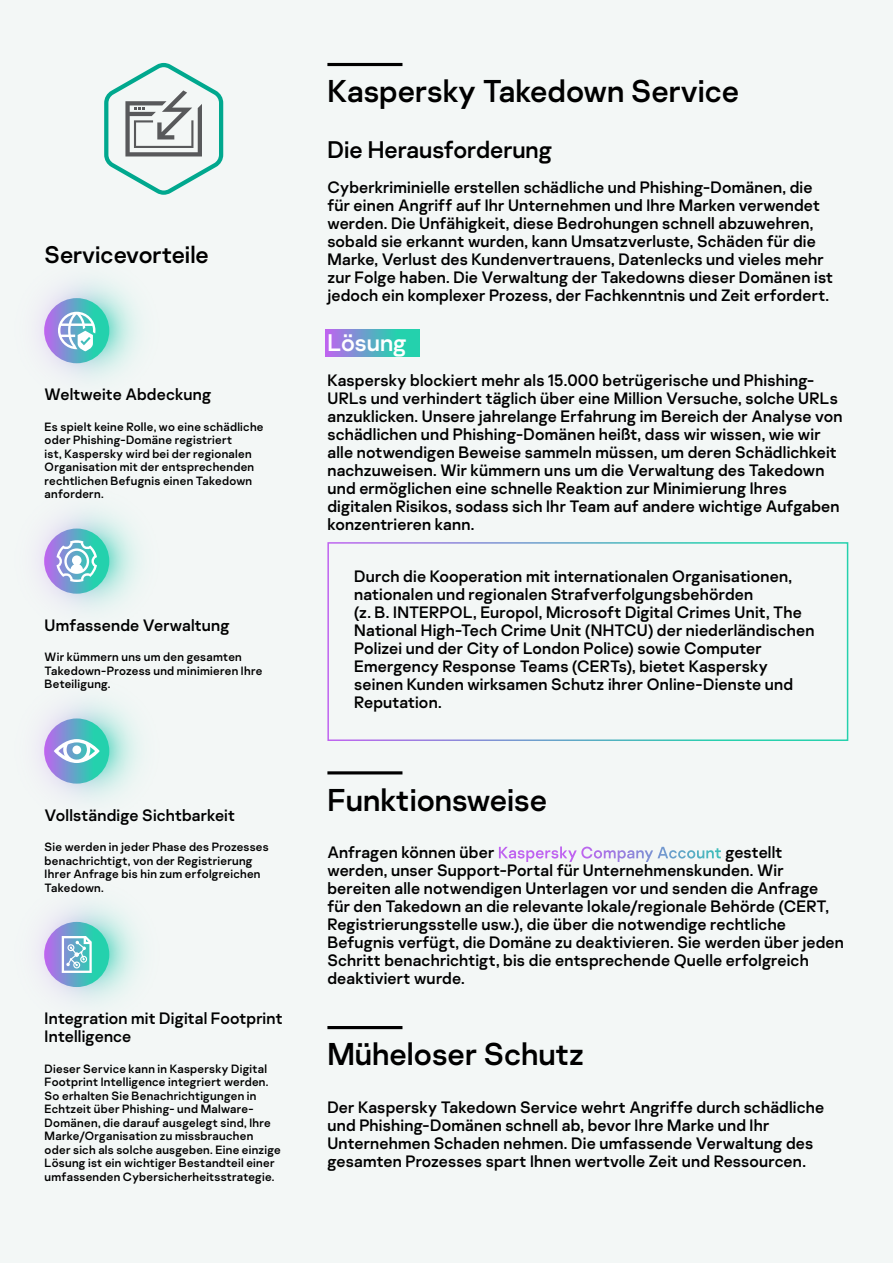
<style>
.page{position:relative;width:893px;height:1263px;background:#f3f7f6}
.page>*{position:absolute;margin:0;border:0;box-sizing:border-box;transform-origin:0 0}
.t1{font:31.5px "Kaspersky Sans";color:#000}
.t2{font:24px "Kaspersky Sans";color:#000}
.t3{font:24px "Kaspersky Sans";color:#fff}
.t4{font:16.5px/18px "Kaspersky Sans";letter-spacing:.01em;color:#000}
.t5{font:12px/13.5px "Kaspersky Sans";letter-spacing:.02em;color:#000}
.s1{color:#fff}
</style>
<div class="page">
<svg style="left:326px;top:330px;width:93px;height:27px;background:#5fa7c6"></svg>
<hr style="left:327px;top:63px;width:75px;height:3px;background:#000">
<hr style="left:327px;top:771px;width:75px;height:3px;background:#000">
<hr style="left:327px;top:1026px;width:75px;height:3px;background:#000">
<img style="left:39px;top:280px;width:101px;height:99px">
<svg style="left:44px;top:298px;width:65px;height:65px;background:#62a7c7"></svg>
<img style="left:39px;top:510px;width:101px;height:100px">
<svg style="left:44px;top:528px;width:65px;height:66px;background:#65a8c8"></svg>
<img style="left:39px;top:700px;width:101px;height:100px">
<svg style="left:44px;top:718px;width:65px;height:66px;background:#62a8c7"></svg>
<img style="left:39px;top:903px;width:101px;height:100px">
<svg style="left:44px;top:922px;width:65px;height:65px;background:#62a7c7"></svg>
<svg style="left:58px;top:312px;width:37px;height:39px"></svg>
<svg style="left:62px;top:936px;width:30px;height:37px"></svg>
<svg style="left:54px;top:739px;width:46px;height:24px"></svg>
<div style="left:72px;top:745px;width:9px;height:9px;background:#fff;border-radius:50%"></div>
<svg style="left:56px;top:540px;width:41px;height:42px"></svg>
<div style="left:327px;top:542px;width:521px;height:199px;border:2px solid #fff"></div>
<svg style="left:104px;top:63px;width:119px;height:132px"></svg>
<h2 class="t2" style="left:45px;top:240px;width:166px">Servicevorteile</h2>
<p class="t4" style="left:45px;top:385px;width:168px">Weltweite Abdeckung</p>
<p class="t5" style="left:45px;top:420px;width:220px">Es spielt keine Rolle, wo eine schädliche oder Phishing-Domäne registriert<br>ist, Kaspersky wird bei der regionalen Organisation mit der entsprechenden rechtlichen Befugnis einen Takedown anfordern.</p>
<p class="t4" style="left:45px;top:616px;width:186px">Umfassende Verwaltung</p>
<p class="t5" style="left:45px;top:650px;width:219px">Wir kümmern uns um den gesamten<br>Takedown-Prozess und minimieren Ihre<br>Beteiligung.</p>
<p class="t4" style="left:45px;top:806px;width:192px">Vollständige Sichtbarkeit</p>
<p class="t5" style="left:45px;top:840px;width:226px">Sie werden in jeder Phase des Prozesses benachrichtigt, von der Registrierung<br>Ihrer Anfrage bis hin zum erfolgreichen<br>Takedown.</p>
<p class="t4" style="left:45px;top:1009px;width:240px">Integration mit Digital Footprint<br>Intelligence</p>
<p class="t5" style="left:45px;top:1061px;width:238px">Dieser Service kann in Kaspersky Digital Footprint Intelligence integriert werden.<br>So erhalten Sie Benachrichtigungen in Echtzeit über Phishing- und Malware-Domänen, die darauf ausgelegt sind, Ihre Marke/Organisation zu missbrauchen oder sich als solche ausgeben. Eine einzige Lösung ist ein wichtiger Bestandteil einer umfassenden Cybersicherheitsstrategie.</p>
<h1 class="t1" style="left:327px;top:72px;width:413px">Kaspersky Takedown Service</h1>
<h2 class="t2" style="left:327px;top:135px;width:226px">Die Herausforderung</h2>
<p class="t4" style="left:327px;top:179px;width:507px">Cyberkriminielle erstellen schädliche und Phishing-Domänen, die für einen Angriff auf Ihr Unternehmen und Ihre Marken verwendet werden. Die Unfähigkeit, diese Bedrohungen schnell abzuwehren, sobald sie erkannt wurden, kann Umsatzverluste, Schäden für die Marke, Verlust des Kundenvertrauens, Datenlecks und vieles mehr zur Folge haben. Die Verwaltung der Takedowns dieser Domänen ist jedoch ein komplexer Prozess, der Fachkenntnis und Zeit erfordert.</p>
<h2 class="t3" style="left:327px;top:328px;width:81px">Lösung</h2>
<p class="t4" style="left:327px;top:371px;width:516px">Kaspersky blockiert mehr als 15.000 betrügerische und Phishing-URLs und verhindert täglich über eine Million Versuche, solche URLs anzuklicken. Unsere jahrelange Erfahrung im Bereich der Analyse von schädlichen und Phishing-Domänen heißt, dass wir wissen, wie wir alle notwendigen Beweise sammeln müssen, um deren Schädlichkeit nachzuweisen. Wir kümmern uns um die Verwaltung des Takedown und ermöglichen eine schnelle Reaktion zur Minimierung Ihres digitalen Risikos, sodass sich Ihr Team auf andere wichtige Aufgaben konzentrieren kann.</p>
<p class="t4" style="left:354px;top:567px;width:462px">Durch die Kooperation mit internationalen Organisationen, nationalen und regionalen Strafverfolgungsbehörden<br>(z. B. INTERPOL, Europol, Microsoft Digital Crimes Unit, The National High-Tech Crime Unit (NHTCU) der niederländischen Polizei und der City of London Police) sowie Computer Emergency Response Teams (CERTs), bietet Kaspersky seinen Kunden wirksamen Schutz ihrer Online-Dienste und Reputation.</p>
<h1 class="t1" style="left:327px;top:780px;width:221px">Funktionsweise</h1>
<p class="t4" style="left:327px;top:844px;width:518px">Anfragen können über <span class="s1">Kaspersky Company Account</span> gestellt werden, unser Support-Portal für Unternehmenskunden. Wir bereiten alle notwendigen Unterlagen vor und senden die Anfrage für den Takedown an die relevante lokale/regionale Behörde (CERT, Registrierungsstelle usw.), die über die notwendige rechtliche Befugnis verfügt, die Domäne zu deaktivieren. Sie werden über jeden Schritt benachrichtigt, bis die entsprechende Quelle erfolgreich deaktiviert wurde.</p>
<h1 class="t1" style="left:327px;top:1035px;width:258px">Müheloser Schutz</h1>
<p class="t4" style="left:327px;top:1098px;width:498px">Der Kaspersky Takedown Service wehrt Angriffe durch schädliche und Phishing-Domänen schnell ab, bevor Ihre Marke und Ihr Unternehmen Schaden nehmen. Die umfassende Verwaltung des gesamten Prozesses spart Ihnen wertvolle Zeit und Ressourcen.</p>
</div>
